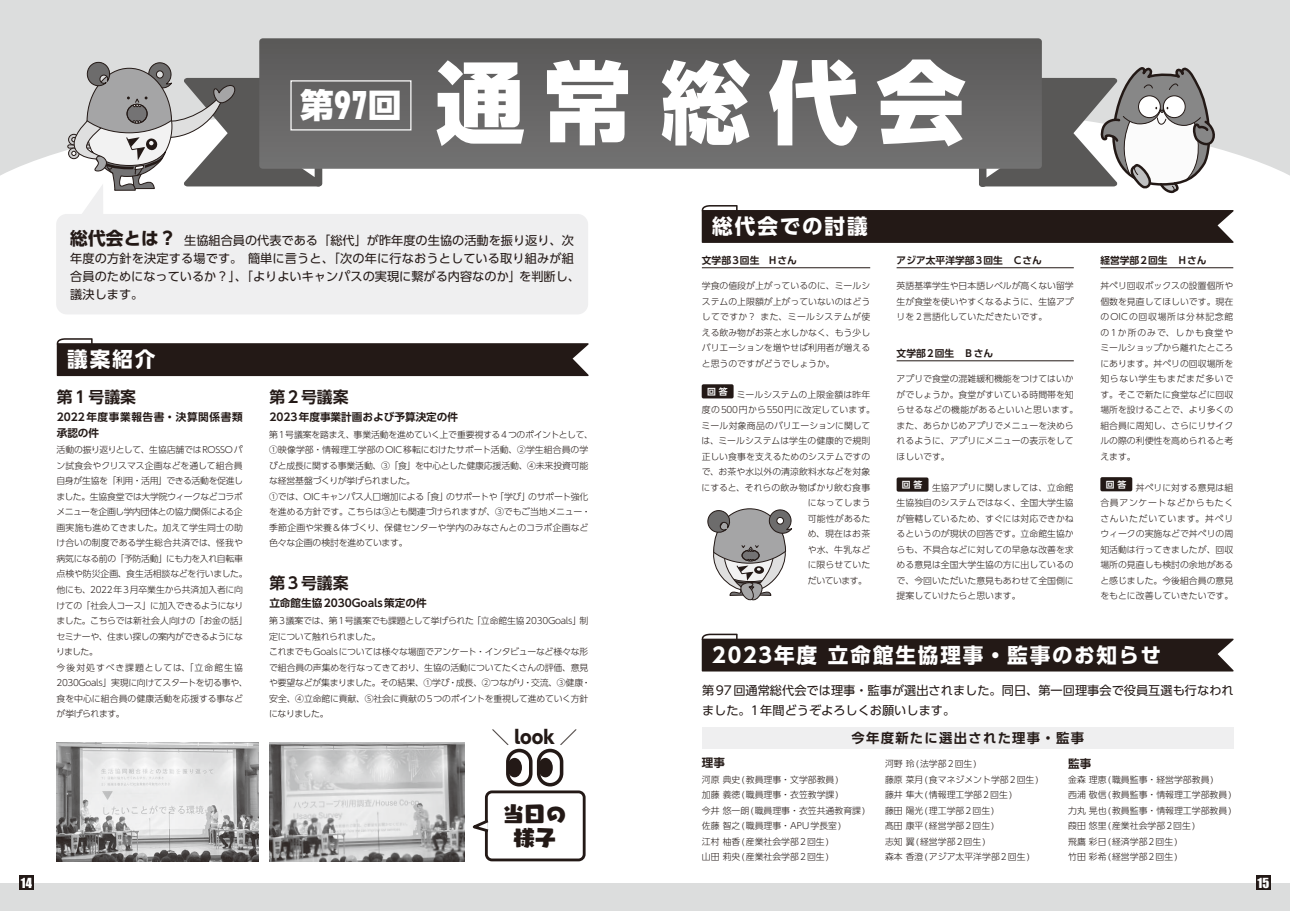
<style>
.page{position:relative;width:1290px;height:911px;background:#dcdddd}
.page>*{position:absolute;margin:0;border:0;box-sizing:border-box;transform-origin:0 0}
.t1{font:800 89.75px "UD Shin Go Pro";letter-spacing:.2em;color:#fff}
.t2{font:800 33.75px "UD Shin Go Pro";color:#fff}
.t3{font:21.25px/24.8px "Yuruka Std UB";color:#231916;text-align:center}
.t4{font:700 20.62px "UD Shin Go Pro";letter-spacing:.09em;color:#fff}
.t5{font:800 18px "UD Shin Go Pro";color:#231916}
.t6{font:700 15.88px "UD Shin Go Pro De";color:#231916}
.t7{font:700 13.25px "UD Shin Go Pro De";letter-spacing:.1em;color:#231916}
.t8{font:12.75px "Impact";color:#fff}
.t9{font:12.12px/18px "UD Shin Go Pro";color:#231916}
.t10{font:700 11.5px "UD Shin Go Pro De";color:#231916}
.t11{font:700 10.62px "UD Shin Go Pro De";color:#231916}
.t12{font:700 10.62px/15.5px "UD Shin Go Pro De";letter-spacing:.06em;color:#231916}
.t13{font:700 9.75px "UD Shin Go Pro De";color:#231916}
.t14{font:300 8.88px/15.5px "UD Shin Go Pro";color:#231916}
.t15{font:300 8.88px/15.5px "UD Shin Go Pro";letter-spacing:-.025em;color:#231916}
.t16{font:300 8.88px "UD Shin Go Pro";letter-spacing:.03em;color:#231916}
.t17{font:300 8.88px "UD Shin Go Pro";letter-spacing:.02em;color:#231916}
.t18{font:700 8.88px "UD Shin Go Pro De";color:#fff}
.s1{font-family:"DIN2014";font-stretch:condensed;font-size:40.62px}
.s2{font-weight:700;font-size:17.75px}
</style>
<div class="page">
<div style="left:0;top:148px;width:1290px;height:735px;background:#fff"></div>
<svg style="left:259px;top:38px;width:783px;height:131px;background:#666565"></svg>
<div style="left:56px;top:214px;width:532px;height:100px;background:#efeff0;border-radius:11px"></div>
<div style="left:702px;top:727px;width:531px;height:21px;background:#efeff0"></div>
<hr style="left:702px;top:267px;width:168px;height:1px;background:#231916">
<div style="left:702px;top:384px;width:31px;height:14px;background:#231916;border-radius:2px"></div>
<hr style="left:896px;top:267px;width:178px;height:1px;background:#231916">
<hr style="left:896px;top:360px;width:178px;height:1px;background:#231916">
<div style="left:896px;top:477px;width:32px;height:14px;background:#231916;border-radius:2px"></div>
<hr style="left:1100px;top:267px;width:133px;height:1px;background:#231916">
<div style="left:1100px;top:477px;width:32px;height:14px;background:#231916;border-radius:2px"></div>
<svg style="left:979px;top:65px;width:237px;height:132px;background:#9b9a9a"></svg>
<div style="left:539px;top:750px;width:22px;height:34px;background:#fff;border-radius:11px"></div>
<div style="left:537px;top:748px;width:26px;height:38px;border:4px solid #231916;border-radius:11px"></div>
<div style="left:508px;top:750px;width:23px;height:34px;background:#fff;border-radius:11px"></div>
<div style="left:506px;top:748px;width:26px;height:38px;border:4px solid #231916;border-radius:11px"></div>
<div style="left:538px;top:758px;width:15px;height:19px;background:#231916;border-radius:50%"></div>
<div style="left:507px;top:758px;width:15px;height:19px;background:#231916;border-radius:50%"></div>
<div style="left:485px;top:790px;width:100px;height:71px;border:3px solid #231916;border-radius:6px"></div>
<svg style="left:466px;top:817px;width:25px;height:17px"></svg>
<div style="left:290px;top:80px;width:121px;height:50px;border:1px solid #fff"></div>
<div style="left:67px;top:144px;width:36px;height:4px;border:1px solid #231916;border-radius:2px"></div>
<svg style="left:56px;top:338px;width:533px;height:38px;background:#433b38"></svg>
<svg style="left:701px;top:205px;width:532px;height:38px;background:#423a37"></svg>
<svg style="left:701px;top:633px;width:532px;height:38px;background:#453d3a"></svg>
<svg style="left:68px;top:60px;width:254px;height:154px;background:#ababab"></svg>
<img style="left:57px;top:743px;width:202px;height:118px">
<img style="left:269px;top:743px;width:195px;height:118px">
<svg style="left:706px;top:508px;width:88px;height:92px;background:#b7b6b6"></svg>
<div style="left:1256px;top:876px;width:14px;height:14px;background:#231916"></div>
<div style="left:19px;top:876px;width:15px;height:14px;background:#231916"></div>
<h2 class="t2" style="left:300px;top:78px;width:103px">第<span class="s1">97</span>回</h2>
<h1 class="t1" style="left:435px;top:29px;width:532px">通常総代会</h1>
<h3 class="t9" style="left:70px;top:231px;width:511px"><span class="s2">総代会とは？</span> 生協組合員の代表である「総代」が昨年度の生協の活動を振り返り、次年度の方針を決定する場です。 簡単に言うと、「次の年に行なおうとしている取り組みが組合員のためになっているか？」、「よりよいキャンパスの実現に繋がる内容なのか」を判断し、議決します。</h3>
<h3 class="t4" style="left:67px;top:342px;width:90px">議案紹介</h3>
<h3 class="t6" style="left:57px;top:384px;width:81px">第１号議案</h3>
<p class="t12" style="left:57px;top:409px;width:187px">2022年度事業報告書・決算関係書類承認の件</p>
<p class="t15" style="left:56px;top:442px;width:193px">活動の振り返りとして、生協店舗ではROSSOパン試食会やクリスマス企画などを通して組合員自身が生協を「利用・活用」できる活動を促進しました。生協食堂では大学院ウィークなどコラボメニューを企画し学内団体との協力関係による企画実施も進めてきました。加えて学生同士の助け合いの制度である学生総合共済では、怪我や病気になる前の「予防活動」にも力を入れ自転車点検や防災企画、食生活相談などを行いました。他にも、2022年3月卒業生から共済加入者に向けての「社会人コース」に加入できるようになりました。こちらでは新社会人向けの「お金の話」セミナーや、住まい探しの案内ができるようになりました。<br>今後対処すべき課題としては、「立命館生協<br>2030Goals」実現に向けてスタートを切る事や、食を中心に組合員の健康活動を応援する事などが挙げられます。</p>
<h3 class="t6" style="left:269px;top:384px;width:81px">第２号議案</h3>
<p class="t11" style="left:269px;top:408px;width:190px">2023年度事業計画および予算決定の件</p>
<p class="t14" style="left:269px;top:426px;width:325px">第1号議案を踏まえ、事業活動を進めていく上で重要視する4つのポイントとして、①映像学部・情報理工学部のOIC移転にむけたサポート活動、②学生組合員の学びと成長に関する事業活動、③「食」を中心とした健康応援活動、④未来投資可能な経営基盤づくりが挙げられました。<br>①では、OICキャンパス人口増加による「食」のサポートや「学び」のサポート強化を進める方針です。こちらは③とも関連づけられますが、③でもご当地メニュー・季節企画や栄養＆体づくり、保健センターや学内のみなさんとのコラボ企画など色々な企画の検討を進めています。</p>
<h3 class="t6" style="left:269px;top:570px;width:81px">第３号議案</h3>
<p class="t11" style="left:269px;top:594px;width:159px">立命館生協2030Goals策定の件</p>
<p class="t15" style="left:269px;top:612px;width:323px">第3議案では、第1号議案でも課題として挙げられた「立命館生協2030Goals」制定について触れられました。<br>これまでもGoalsについては様々な場面でアンケート・インタビューなど様々な形で組合員の声集めを行なってきており、生協の活動についてたくさんの評価、意見や要望などが集まりました。その結果、①学び・成長、②つながり・交流、③健康・安全、④立命館に貢献、⑤社会に貢献の5つのポイントを重視して進めていく方針になりました。</p>
<h3 class="t5" style="left:491px;top:722px;width:87px">＼ look ／</h3>
<h3 class="t3" style="left:503px;top:800px;width:65px">当日の様子</h3>
<h3 class="t4" style="left:712px;top:209px;width:157px">総代会での討議</h3>
<p class="t13" style="left:702px;top:253px;width:97px">文学部3回生　Hさん</p>
<p class="t14" style="left:702px;top:278px;width:170px;text-align:justify">学食の値段が上がっているのに、ミールシステムの上限額が上がっていないのはどうしてですか？ また、ミールシステムが使える飲み物がお茶と水しかなく、もう少しバリエーションを増やせば利用者が増えると思うのですがどうでしょうか。</p>
<p class="t14" style="left:737px;top:386px;width:135px">ミールシステムの上限金額は昨年</p>
<p class="t16" style="left:702px;top:402px;width:175px">度の500円から550円に改定しています。</p>
<p class="t14" style="left:701px;top:417px;width:170px">ミール対象商品のバリエーションに関して</p>
<p class="t14" style="left:701px;top:433px;width:170px">は、ミールシステムは学生の健康的で規則</p>
<p class="t14" style="left:702px;top:448px;width:170px">正しい食事を支えるためのシステムですの</p>
<p class="t14" style="left:702px;top:464px;width:170px">で、お茶や水以外の清涼飲料水などを対象</p>
<p class="t14" style="left:701px;top:479px;width:170px">にすると、それらの飲み物ばかり飲む食事</p>
<p class="t17" style="left:808px;top:495px;width:65px">になってしまう</p>
<p class="t14" style="left:808px;top:510px;width:64px">可能性があるた</p>
<p class="t14" style="left:808px;top:526px;width:64px">め、現在はお茶</p>
<p class="t14" style="left:808px;top:541px;width:64px">や水、牛乳など</p>
<p class="t14" style="left:808px;top:557px;width:64px">に限らせていた</p>
<p class="t14" style="left:808px;top:572px;width:61px">だいています。</p>
<p class="t18" style="left:707px;top:384px;width:22px">回 答</p>
<p class="t13" style="left:896px;top:253px;width:147px">アジア太平洋学部3回生　Ｃさん</p>
<p class="t14" style="left:896px;top:278px;width:179px;text-align:justify">英語基準学生や日本語レベルが高くない留学生が食堂を使いやすくなるように、生協アプリを２言語化していただきたいです。</p>
<p class="t13" style="left:896px;top:346px;width:98px">文学部2回生　Ｂさん</p>
<p class="t14" style="left:896px;top:371px;width:183px">アプリで食堂の混雑緩和機能をつけてはいかがでしょうか。食堂がすいている時間帯を知らせるなどの機能があるといいと思います。また、あらかじめアプリでメニューを決められるように、アプリにメニューの表示をしてほしいです。</p>
<p class="t14" style="left:896px;top:479px;width:179px;text-align:justify;text-indent:35px">生協アプリに関しましては、立命館生協独自のシステムではなく、全国大学生協が管轄しているため、すぐには対応できかねるというのが現状の回答です。立命館生協からも、不具合などに対しての早急な改善を求める意見は全国大学生協の方に出しているので、今回いただいた意見もあわせて全国側に提案していけたらと思います。</p>
<p class="t18" style="left:902px;top:477px;width:22px">回 答</p>
<p class="t13" style="left:1100px;top:253px;width:108px">経営学部2回生　Ｈさん</p>
<p class="t14" style="left:1100px;top:278px;width:134px;text-align:justify">丼ペリ回収ボックスの設置個所や個数を見直してほしいです。現在のOICの回収場所は分林記念館の1か所のみで、しかも食堂やミールショップから離れたところにあります。丼ペリの回収場所を知らない学生もまだまだ多いです。そこで新たに食堂などに回収場所を設けることで、より多くの組合員に周知し、さらにリサイクルの際の利便性を高められると考えます。</p>
<p class="t14" style="left:1100px;top:479px;width:134px;text-align:justify;text-indent:35px">丼ペリに対する意見は組合員アンケートなどからもたくさんいただいています。丼ペリウィークの実施などで丼ペリの周知活動は行ってきましたが、回収場所の見直しも検討の余地があると感じました。今後組合員の意見をもとに改善していきたいです。</p>
<p class="t18" style="left:1106px;top:477px;width:22px">回 答</p>
<h3 class="t4" style="left:712px;top:638px;width:450px">2023年度 立命館生協理事・監事のお知らせ</h3>
<h3 class="t9" style="left:702px;top:679px;width:533px;line-height:19.9px">第97回通常総代会では理事・監事が選出されました。同日、第一回理事会で役員互選も行なわれました。1年間どうぞよろしくお願いします。</h3>
<h3 class="t7" style="left:851px;top:727px;width:234px">今年度新たに選出された理事・監事</h3>
<p class="t10" style="left:702px;top:753px;width:25px">理事</p>
<p class="t14" style="left:702px;top:771px;width:165px">河原 典史(教員理事・文学部教員)<br>加藤 義徳(職員理事・衣笠教学課)<br>今井 悠一朗(職員理事・衣笠共通教育課)佐藤 智之(職員理事・APU学長室)<br>江村 柚香(産業社会学部2回生)<br>山田 莉央(産業社会学部2回生)</p>
<p class="t14" style="left:885px;top:756px;width:155px">河野 玲(法学部2回生)<br>藤原 菜月(食マネジメント学部2回生)藤井 隼大(情報理工学部2回生)<br>藤田 陽光(理工学部2回生)<br>髙田 康平(経営学部2回生)<br>志知 翼(経営学部2回生)<br>森本 香澄(アジア太平洋学部2回生)</p>
<p class="t10" style="left:1068px;top:754px;width:25px">監事</p>
<p class="t14" style="left:1068px;top:771px;width:165px">金森 理恵(職員監事・経営学部教員)<br>西浦 敬信(教員監事・情報理工学部教員)力丸 晃也(教員監事・情報理工学部教員)葭田 悠里(産業社会学部2回生)<br>飛鷹 彩日(経済学部2回生)<br>竹田 彩希(経営学部2回生)</p>
<h3 class="t8" style="left:21px;top:873px;width:13px">14</h3>
<h3 class="t8" style="left:1257px;top:873px;width:13px">15</h3>
</div>
